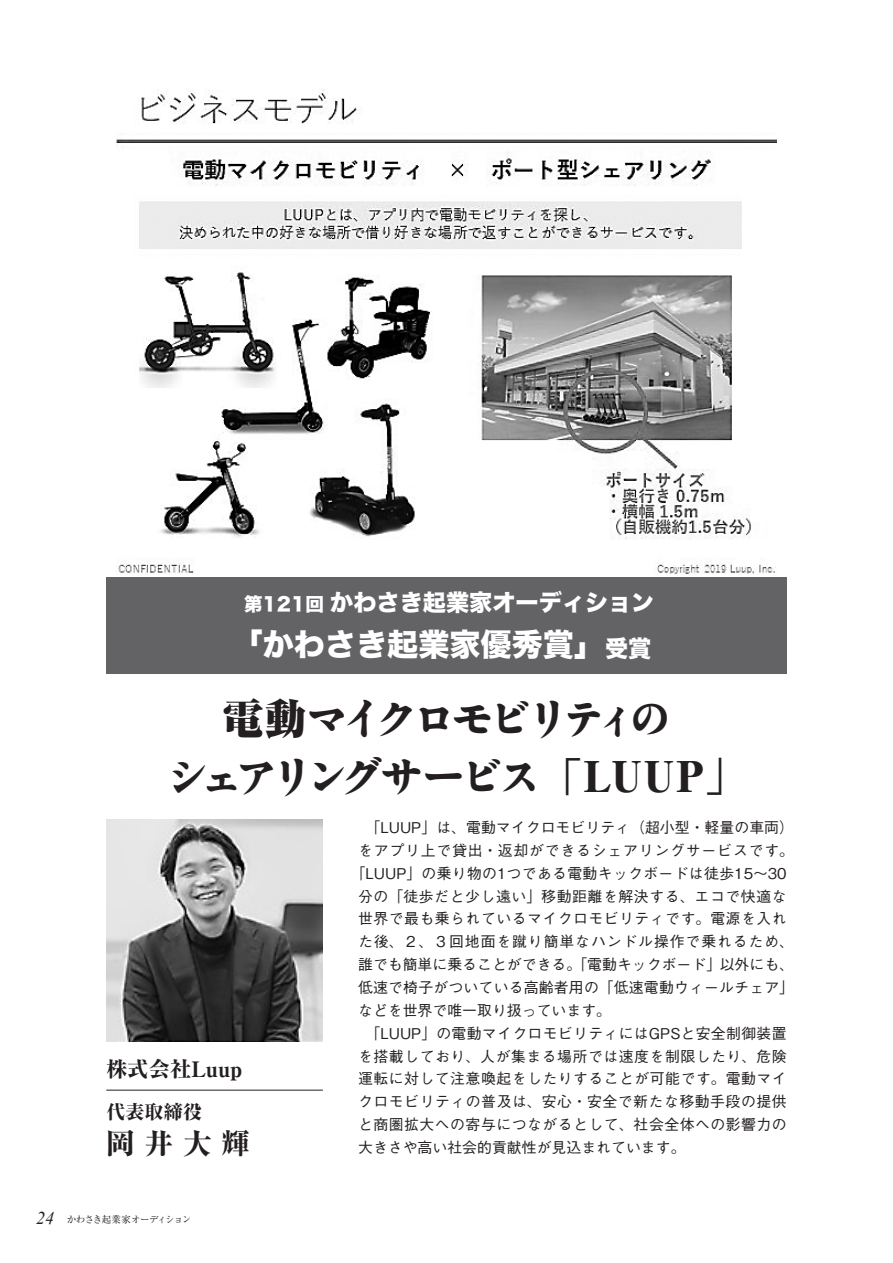
<style>
.page{position:relative;width:893px;height:1263px;background:#fff}
.page>*{position:absolute;margin:0;border:0;box-sizing:border-box;transform-origin:0 0}
.t1{font:40.8px/58.5px "Antique Std ANDB";letter-spacing:-.12em;color:#231f20;text-align:center}
.t2{font:31.2px "Hira Kaku Std W8";color:#fff}
.t3{font:800 28.65px "Ryumin";color:#231f20}
.t4{font:23.1px "Hira Kaku Std W8";color:#fff}
.t5{font:800 21.3px "Ryumin";color:#231f20}
.t6{font:800 19.2px "Ryumin";color:#231f20}
.t7{font:500 14.85px "Gothic BBB Pr 6";letter-spacing:.03em;color:#231f20}
.t8{font:500 14.85px "Gothic BBB Pr 6";color:#231f20}
.t9{font:500 14.85px "Gothic BBB Pr 6";letter-spacing:.01em;color:#231f20}
.t10{font:500 14.85px "Gothic BBB Pr 6";letter-spacing:.055em;color:#231f20}
.t11{font:500 14.85px "Gothic BBB Pr 6";letter-spacing:.06em;color:#231f20}
.t12{font:9.6px "Ryumin";letter-spacing:-.06em;color:#231f20}
.s1{font-size:18.45px}
.s2{font-size:23.1px}
.s3{font-family:"Ryumin";font-weight:900}
.s4{font-family:"Ryumin Pro";font-weight:900}
.s5{font-family:"Ryumin Pro"}
.s6{font-family:"Times New Roman";font-style:italic;font-size:18px}
</style>
<div class="page">
<img style="left:116px;top:89px;width:660px;height:485px">
<img style="left:106px;top:820px;width:217px;height:221px">
<hr style="left:106px;top:1090px;width:217px;height:1px;background:#231f20">
<div style="left:106px;top:577px;width:681px;height:97px;background:#636366"></div>
<h3 class="t4" style="left:244px;top:589px;width:412px"><span class="s1">第121回</span> かわさき起業家オーディション</h3>
<h2 class="t2" style="left:232px;top:626px;width:421px">「かわさき起業家優秀賞」<span class="s2">受賞</span></h2>
<h1 class="t1" style="left:167px;top:685px;width:580px"><span class="s3">電動</span>マイクロモビリティの<br>シェアリングサービス<span class="s4">「LUUP」</span></h1>
<h3 class="t5" style="left:106px;top:1055px;width:138px">株式会社<span class="s5">Luup</span></h3>
<p class="t6" style="left:106px;top:1100px;width:97px">代表取締役</p>
<h3 class="t3" style="left:106px;top:1125px;width:145px">岡井大輝</h3>
<p class="t12" style="left:36px;top:1214px;width:157px"><span class="s6">24</span> かわさき起業家オーディション</p>
<p class="t8" style="left:358px;top:815px;width:437px">　「LUUP」は、電動マイクロモビリティ（超小型・軽量の車両）</p>
<p class="t10" style="left:358px;top:838px;width:437px">をアプリ上で貸出・返却ができるシェアリングサービスです。</p>
<p class="t7" style="left:351px;top:861px;width:437px">「LUUP」の乗り物の1つである電動キックボードは徒歩15～30</p>
<p class="t7" style="left:358px;top:884px;width:430px">分の「徒歩だと少し遠い」移動距離を解決する、エコで快適な</p>
<p class="t7" style="left:358px;top:907px;width:430px">世界で最も乗られているマイクロモビリティです。電源を入れ</p>
<p class="t11" style="left:358px;top:930px;width:438px">た後、２、３回地面を蹴り簡単なハンドル操作で乗れるため、</p>
<p class="t8" style="left:358px;top:953px;width:437px">誰でも簡単に乗ることができる。「電動キックボード」以外にも、</p>
<p class="t9" style="left:358px;top:975px;width:438px">低速で椅子がついている高齢者用の「低速電動ウィールチェア」</p>
<p class="t8" style="left:358px;top:998px;width:254px">などを世界で唯一取り扱っています。</p>
<p class="t7" style="left:358px;top:1021px;width:430px">　「LUUP」の電動マイクロモビリティにはGPSと安全制御装置</p>
<p class="t7" style="left:358px;top:1044px;width:430px">を搭載しており、人が集まる場所では速度を制限したり、危険</p>
<p class="t7" style="left:358px;top:1067px;width:430px">運転に対して注意喚起をしたりすることが可能です。電動マイ</p>
<p class="t7" style="left:358px;top:1090px;width:430px">クロモビリティの普及は、安心・安全で新たな移動手段の提供</p>
<p class="t7" style="left:358px;top:1113px;width:430px">と商圏拡大への寄与につながるとして、社会全体への影響力の</p>
<p class="t8" style="left:358px;top:1135px;width:329px">大きさや高い社会的貢献性が見込まれています。</p>
</div>
